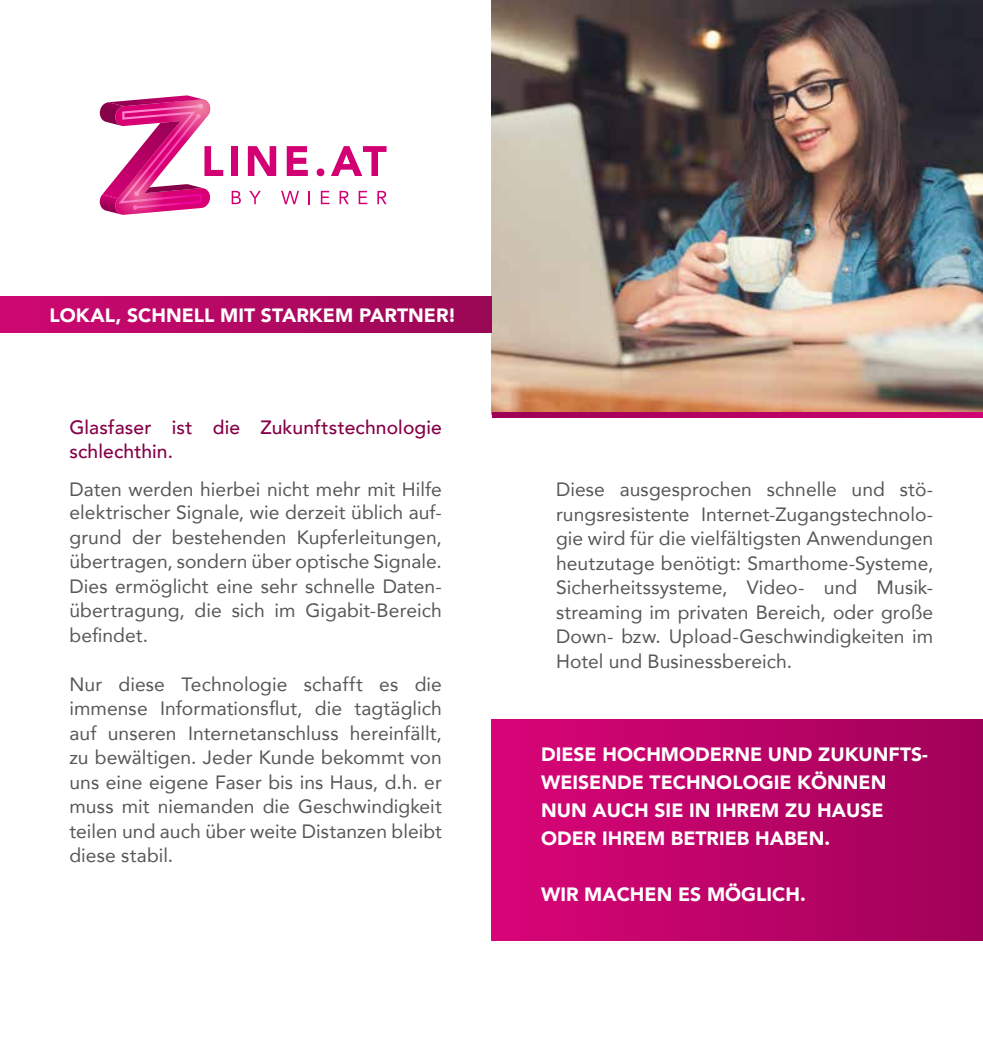
<style>
.page{position:relative;width:983px;height:1042px;background:#fff}
.page>*{position:absolute;margin:0;border:0;box-sizing:border-box;transform-origin:0 0}
.t1{font:19.25px/24.5px "Avenir";letter-spacing:.005em;color:#575756;text-align:justify}
.t2{font:900 19.25px/28px "Avenir";color:#fff}
.t3{font:500 19.25px/23.1px "Avenir";letter-spacing:.005em;color:#850148}
</style>
<div class="page">
<div style="left:491px;top:719px;width:491px;height:221px;background:linear-gradient(to right,#d90578,#9f0258)"></div>
<img style="left:491px;top:0;width:491px;height:414px">
<div style="left:0;top:296px;width:491px;height:37px;background:linear-gradient(to right,#cf0872,#990854)"></div>
<div style="left:231px;top:146px;width:6px;height:30px;background:#d30074"></div>
<svg style="left:248px;top:146px;width:28px;height:30px"></svg>
<svg style="left:287px;top:146px;width:21px;height:30px"></svg>
<svg style="left:316px;top:168px;width:8px;height:8px"></svg>
<svg style="left:331px;top:146px;width:55px;height:30px"></svg>
<svg style="left:231px;top:191px;width:10px;height:13px"></svg>
<svg style="left:249px;top:191px;width:12px;height:13px"></svg>
<svg style="left:281px;top:191px;width:18px;height:13px"></svg>
<svg style="left:308px;top:191px;width:2px;height:13px"></svg>
<svg style="left:321px;top:191px;width:8px;height:13px"></svg>
<svg style="left:339px;top:191px;width:9px;height:13px"></svg>
<svg style="left:358px;top:191px;width:9px;height:13px"></svg>
<svg style="left:377px;top:191px;width:9px;height:13px"></svg>
<svg style="left:100px;top:95px;width:123px;height:120px"></svg>
<svg style="left:492px;top:413px;width:490px;height:4px;background:#b60264"></svg>
<p class="t2" style="left:50px;top:301px;width:408px">LOKAL, SCHNELL MIT STARKEM PARTNER!</p>
<p class="t3" style="left:69px;top:415px;width:374px">Glasfaser ist die Zukunftstechnologie schlechthin.</p>
<p class="t1" style="left:69px;top:476px;width:374px">Daten werden hierbei nicht mehr mit Hilfe elektrischer Signale, wie derzeit üblich auf&shy;grund der bestehenden Kupferleitungen, übertragen, sondern über optische Signale.<br>Dies ermöglicht eine sehr schnelle Daten&shy;übertragung, die sich im Gigabit-Bereich befindet.</p>
<p class="t1" style="left:69px;top:671px;width:374px">Nur diese Technologie schafft es die immense Informationsflut, die tagtäglich auf unseren Internetanschluss hereinfällt, zu bewältigen. Jeder Kunde bekommt von uns eine eigene Faser bis ins Haus, d.h. er muss mit niemanden die Geschwindigkeit teilen und auch über weite Distanzen bleibt diese stabil.</p>
<p class="t1" style="left:556px;top:476px;width:379px">Diese ausgesprochen schnelle und stö&shy;rungsresistente Internet-Zugangstechnolo&shy;gie wird für die vielfältigsten Anwendungen heutzutage benötigt: Smarthome-Systeme, Sicherheitssysteme, Video- und Musik&shy;streaming im privaten Bereich, oder große Down- bzw. Upload-Geschwindigkeiten im Hotel und Businessbereich.</p>
<p class="t2" style="left:541px;top:740px;width:388px">DIESE HOCHMODERNE UND ZUKUNFTS-<br>WEISENDE TECHNOLOGIE KÖNNEN<br>NUN AUCH SIE IN IHREM ZU HAUSE<br>ODER IHREM BETRIEB HABEN.</p>
<p class="t2" style="left:541px;top:880px;width:266px">WIR MACHEN ES MÖGLICH.</p>
</div>
